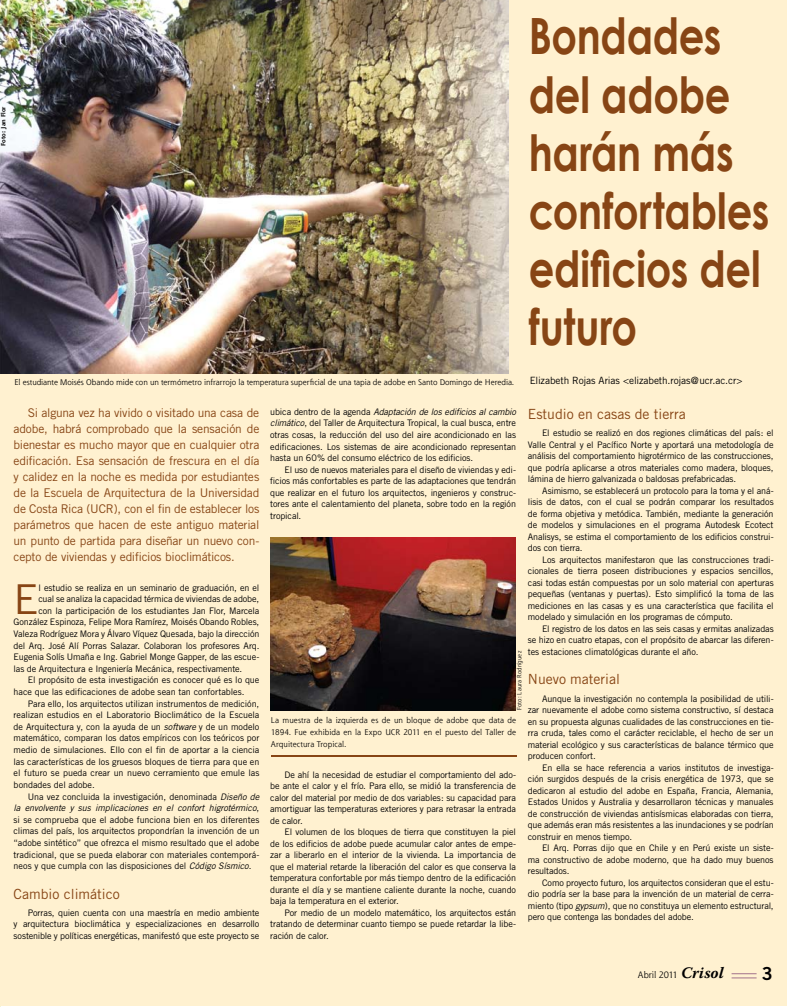
<style>
.page{position:relative;width:787px;height:1007px;background:#fff}
.page>*{position:absolute;margin:0;border:0;box-sizing:border-box;transform-origin:0 0}
.t1{font:700 50px/58px "Century Gothic";letter-spacing:-.01em;color:#874515;scale:.8 1}
.t2{font:41.1px "Trade Gothic";color:#874515}
.t3{font:18px "Trade Gothic Bold Two";color:#000}
.t4{font:14px "Trade Gothic";color:#874515}
.t5{font:12px/16px "Trade Gothic";letter-spacing:-.02em;color:#874515;text-align:justify}
.t6{font:10px "Trade Gothic";letter-spacing:-.01em;color:#000}
.t7{font:9px/11.5px "Trade Gothic";letter-spacing:-.01em;color:#000;text-align:justify}
.t8{font:italic 9px "Trade Gothic";letter-spacing:-.01em;color:#000}
.t9{font:9px "Shannon";letter-spacing:-.02em;color:#000}
.t10{font:8px/12px "Shannon";letter-spacing:-.005em;color:#000;text-align:justify}
.t11{font:6px "Shannon";letter-spacing:.015em;color:#000}
.t12{font:700 6px "Shannon";letter-spacing:.02em;color:#000}
.s1{font-style:italic}
.s2{font-style:normal}
.s3{font-family:"Warnock Pro";font-weight:700;font-style:italic;font-size:16px}
</style>
<div class="page">
<hr style="left:0;top:0;width:1px;height:1006px;background:#f2f7d8">
<div style="left:0;top:0;width:787px;height:1005px;background:#fff1d0"></div>
<img style="left:0;top:0;width:509px;height:374px">
<img style="left:271px;top:537px;width:245px;height:173px">
<svg style="left:731px;top:973px;width:25px;height:5px"></svg>
<hr style="left:271px;top:755px;width:245px;height:1px;background:#874515">
<p class="t12" style="left:0;top:146px;width:41px;rotate:-90deg">Foto: Jan Flor</p>
<p class="t10" style="left:15px;top:376px;width:501px">El estudiante Moisés Obando mide con un termómetro infrarrojo la temperatura superficial de una tapia de adobe en Santo Domingo de Heredia.</p>
<h1 class="t1" style="left:529px;top:6px;width:302px">Bondades del adobe harán más confortables edificios del futuro</h1>
<p class="t6" style="left:530px;top:374px;width:214px">Elizabeth Rojas Arias &lt;elizabeth.rojas@ucr.ac.cr&gt;</p>
<p class="t5" style="left:14px;top:404px;width:247px;text-indent:14px">Si alguna vez ha vivido o visitado una casa de adobe, habrá comprobado que la sensación de bienestar es mucho mayor que en cualquier otra edificación. Esa sensación de frescura en el día y calidez en la noche es medida por estudiantes de la Escuela de Arquitectura de la Universidad de Costa Rica (UCR), con el fin de establecer los parámetros que hacen de este antiguo material un punto de partida para diseñar un nuevo con&shy;cepto de viviendas y edificios bioclimáticos.</p>
<h2 class="t2" style="left:14px;top:574px;width:27px">E</h2>
<p class="t7" style="left:38px;top:581px;width:222px">l estudio se realiza en un seminario de graduación, en el</p>
<p class="t7" style="left:38px;top:593px;width:222px">cual se analiza la capacidad térmica de viviendas de adobe,</p>
<p class="t7" style="left:38px;top:604px;width:222px">con la participación de los estudiantes Jan Flor, Marcela</p>
<p class="t7" style="left:14px;top:616px;width:247px">González Espinoza, Felipe Mora Ramírez, Moisés Obando Robles,</p>
<p class="t7" style="left:14px;top:627px;width:247px">Valeza Rodríguez Mora y Álvaro Víquez Quesada, bajo la dirección</p>
<p class="t7" style="left:14px;top:639px;width:247px">del Arq. José Alí Porras Salazar. Colaboran los profesores Arq.</p>
<p class="t7" style="left:14px;top:651px;width:247px">Eugenia Solís Umaña e Ing. Gabriel Monge Gapper, de las escue-</p>
<p class="t7" style="left:14px;top:662px;width:230px">las de Arquitectura e Ingeniería Mecánica, respectivamente.</p>
<p class="t7" style="left:28px;top:674px;width:233px">El propósito de esta investigación es conocer qué es lo que</p>
<p class="t7" style="left:14px;top:685px;width:232px">hace que las edificaciones de adobe sean tan confortables.</p>
<p class="t7" style="left:28px;top:697px;width:233px">Para ello, los arquitectos utilizan instrumentos de medición,</p>
<p class="t7" style="left:14px;top:709px;width:247px">realizan estudios en el Laboratorio Bioclimático de la Escuela</p>
<p class="t7" style="left:14px;top:720px;width:247px">de Arquitectura y, con la ayuda de un <span class="s1">software</span> y de un modelo</p>
<p class="t7" style="left:14px;top:732px;width:247px">matemático, comparan los datos empíricos con los teóricos por</p>
<p class="t7" style="left:14px;top:744px;width:247px">medio de simulaciones. Ello con el fin de aportar a la ciencia</p>
<p class="t7" style="left:14px;top:755px;width:247px">las características de los gruesos bloques de tierra para que en</p>
<p class="t7" style="left:14px;top:767px;width:247px">el futuro se pueda crear un nuevo cerramiento que emule las</p>
<p class="t7" style="left:14px;top:778px;width:83px">bondades del adobe.</p>
<p class="t7" style="left:28px;top:790px;width:233px">Una vez concluida la investigación, denominada <span class="s1">Diseño de</span></p>
<p class="t8" style="left:14px;top:802px;width:247px">la envolvente y sus implicaciones en el confort higrotérmico<span class="s2">,</span></p>
<p class="t7" style="left:14px;top:813px;width:247px">si se comprueba que el adobe funciona bien en los diferentes</p>
<p class="t7" style="left:14px;top:825px;width:247px">climas del país, los arquitectos propondrían la invención de un</p>
<p class="t7" style="left:14px;top:836px;width:247px">“adobe sintético” que ofrezca el mismo resultado que el adobe</p>
<p class="t7" style="left:14px;top:848px;width:247px">tradicional, que se pueda elaborar con materiales contemporá-</p>
<p class="t7" style="left:14px;top:860px;width:239px">neos y que cumpla con las disposiciones del <span class="s1">Código Sísmico</span>.</p>
<h3 class="t4" style="left:14px;top:885px;width:108px">Cambio climático</h3>
<p class="t7" style="left:14px;top:906px;width:247px;text-indent:14px">Porras, quien cuenta con una maestría en medio ambiente y arquitectura bioclimática y especializaciones en desarrollo sostenible y políticas energéticas, manifestó que este proyecto se</p>
<p class="t7" style="left:270px;top:406px;width:247px">ubica dentro de la agenda <span class="s1">Adaptación de los edificios al cambio climático</span>, del Taller de Arquitectura Tropical, la cual busca, entre otras cosas, la reducción del uso del aire acondicionado en las edificaciones. Los sistemas de aire acondicionado representan hasta un 60% del consumo eléctrico de los edificios.</p>
<p class="t7" style="left:270px;top:463px;width:247px;text-indent:14px">El uso de nuevos materiales para el diseño de viviendas y edi&shy;ficios más confortables es parte de las adaptaciones que tendrán que realizar en el futuro los arquitectos, ingenieros y construc&shy;tores ante el calentamiento del planeta, sobre todo en la región tropical.</p>
<h3 class="t4" style="left:528px;top:405px;width:159px">Estudio en casas de tierra</h3>
<p class="t7" style="left:528px;top:427px;width:247px;text-indent:14px">El estudio se realizó en dos regiones climáticas del país: el Valle Central y el Pacífico Norte y aportará una metodología de análisis del comportamiento higrotérmico de las construcciones, que podría aplicarse a otros materiales como madera, bloques, lámina de hierro galvanizada o baldosas prefabricadas.</p>
<p class="t7" style="left:528px;top:484px;width:247px;text-indent:14px">Asimismo, se establecerá un protocolo para la toma y el aná&shy;lisis de datos, con el cual se podrán comparar los resultados de forma objetiva y metódica. También, mediante la generación de modelos y simulaciones en el programa Autodesk Ecotect Analisys, se estima el comportamiento de los edificios construi&shy;dos con tierra.</p>
<p class="t7" style="left:528px;top:553px;width:247px;text-indent:14px">Los arquitectos manifestaron que las construcciones tradi&shy;cionales de tierra poseen distribuciones y espacios sencillos, casi todas están compuestas por un solo material con aperturas pequeñas (ventanas y puertas). Esto simplificó la toma de las mediciones en las casas y es una característica que facilita el modelado y simulación en los programas de cómputo.</p>
<p class="t7" style="left:528px;top:622px;width:247px;text-indent:14px">El registro de los datos en las seis casas y ermitas analizadas se hizo en cuatro etapas, con el propósito de abarcar las diferen&shy;tes estaciones climatológicas durante el año.</p>
<h3 class="t4" style="left:528px;top:671px;width:94px">Nuevo material</h3>
<p class="t7" style="left:528px;top:692px;width:247px;text-indent:14px">Aunque la investigación no contempla la posibilidad de utili&shy;zar nuevamente el adobe como sistema constructivo, sí destaca en su propuesta algunas cualidades de las construcciones en tie&shy;rra cruda, tales como el carácter reciclable, el hecho de ser un material ecológico y sus características de balance térmico que producen confort.</p>
<p class="t7" style="left:528px;top:761px;width:247px;text-indent:14px">En ella se hace referencia a varios institutos de investiga&shy;ción surgidos después de la crisis energética de 1973, que se dedicaron al estudio del adobe en España, Francia, Alemania, Estados Unidos y Australia y desarrollaron técnicas y manuales de construcción de viviendas antisísmicas elaboradas con tierra, que además eran más resistentes a las inundaciones y se podrían construir en menos tiempo.</p>
<p class="t7" style="left:528px;top:842px;width:247px;text-indent:14px">El Arq. Porras dijo que en Chile y en Perú existe un siste&shy;ma constructivo de adobe moderno, que ha dado muy buenos resultados.</p>
<p class="t7" style="left:528px;top:876px;width:247px;text-indent:14px">Como proyecto futuro, los arquitectos consideran que el estu&shy;dio podría ser la base para la invención de un material de cerra&shy;miento (tipo <span class="s1">gypsum</span>), que no constituya un elemento estructural, pero que contenga las bondades del adobe.</p>
<p class="t11" style="left:515px;top:710px;width:61px;rotate:-90deg">Foto: Laura Rodríguez</p>
<p class="t10" style="left:271px;top:714px;width:247px">La muestra de la izquierda es de un bloque de adobe que data de 1894. Fue exhibida en la Expo UCR 2011 en el puesto del Taller de Arquitectura Tropical.</p>
<p class="t7" style="left:270px;top:768px;width:247px;text-indent:14px">De ahí la necesidad de estudiar el comportamiento del ado&shy;be ante el calor y el frío. Para ello, se midió la transferencia de calor del material por medio de dos variables: su capacidad para amortiguar las temperaturas exteriores y para retrasar la entrada de calor.</p>
<p class="t7" style="left:270px;top:826px;width:247px;text-indent:14px">El volumen de los bloques de tierra que constituyen la piel de los edificios de adobe puede acumular calor antes de empe&shy;zar a liberarlo en el interior de la vivienda. La importancia de que el material retarde la liberación del calor es que conserva la temperatura confortable por más tiempo dentro de la edificación durante el día y se mantiene caliente durante la noche, cuando baja la temperatura en el exterior.</p>
<p class="t7" style="left:270px;top:906px;width:247px;text-indent:14px">Por medio de un modelo matemático, los arquitectos están tratando de determinar cuanto tiempo se puede retardar la libe&shy;ración de calor.</p>
<p class="t9" style="left:638px;top:968px;width:87px">Abril 2011 <span class="s3">Crisol</span></p>
<h3 class="t3" style="left:761px;top:962px;width:13px">3</h3>
</div>
